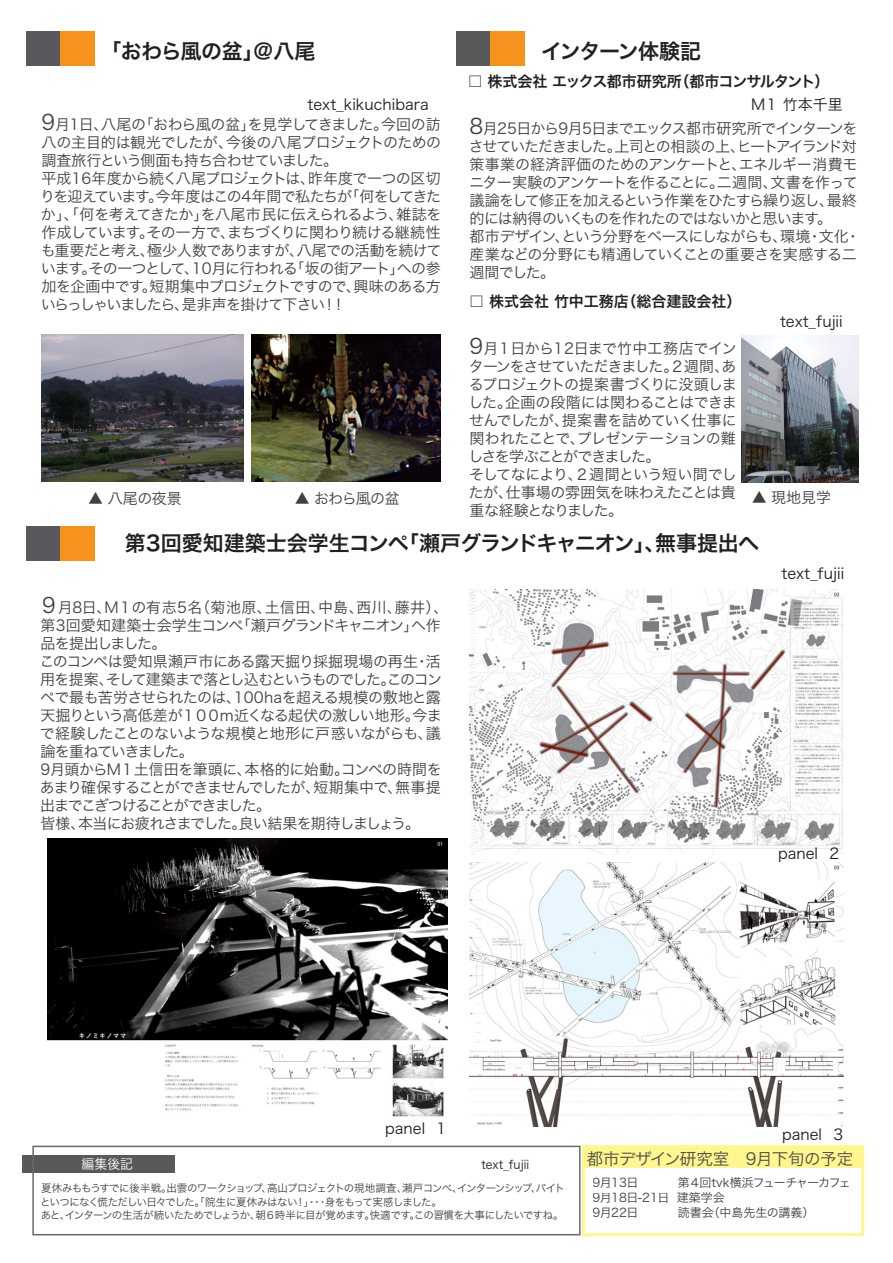
<style>
.page{position:relative;width:893px;height:1263px;background:#fff}
.page>*{position:absolute;margin:0;border:0;box-sizing:border-box;transform-origin:0 0}
.t1{font:21px "Hira Kaku Pro W6 90 pv RKSJ H";letter-spacing:-.025em;color:#231f20}
.t2{font:21px "Hira Kaku Pro W6 90 pv RKSJ H";letter-spacing:-.06em;color:#231f20}
.t3{font:16.5px "Hira Kaku Pro W3 90 pv RKSJ H";letter-spacing:-.03em;color:#4a4a4c}
.t4{font:15px/18px "Hira Kaku Pro W3 90 pv RKSJ H";letter-spacing:-.05em;color:#404041}
.t5{font:15px "Hira Kaku Pro W3 90 pv RKSJ H";color:#231f20}
.t6{font:15px "Hira Kaku Pro W6 90 pv RKSJ H";letter-spacing:-.05em;color:#231f20}
.t7{font:15px "Hira Kaku Pro W6 90 pv RKSJ H";color:#231f20}
.t8{font:13.5px "Hira Kaku Pro W3 90 pv RKSJ H";color:#fff;scale:.95 1}
.t9{font:12px/15px "Hira Kaku Pro W3 90 pv RKSJ H";letter-spacing:-.035em;color:#404041}
.t10{font:12px "Hira Kaku Pro W3 90 pv RKSJ H";color:#404041}
.t11{font:12px "Hira Kaku Pro W3 90 pv RKSJ H";color:#231f20;scale:.95 1}
.t12{font:10.5px/13.5px "Hira Kaku Pro W3 90 pv RKSJ H";letter-spacing:-.065em;color:#404041}
.s1{font-size:21px}
.s2{font-size:15px}
.s3{color:#231f20}
</style>
<div class="page">
<div style="left:26px;top:31px;width:34px;height:34px;background:#58595b"></div>
<div style="left:60px;top:31px;width:34px;height:34px;background:#f7931d"></div>
<div style="left:26px;top:527px;width:34px;height:34px;background:#58595b"></div>
<div style="left:60px;top:527px;width:34px;height:34px;background:#f7931d"></div>
<div style="left:457px;top:32px;width:34px;height:34px;background:#58595b"></div>
<div style="left:491px;top:32px;width:34px;height:34px;background:#f7931d"></div>
<img style="left:41px;top:335px;width:203px;height:147px">
<img style="left:252px;top:335px;width:188px;height:147px">
<img style="left:469px;top:590px;width:374px;height:265px">
<img style="left:469px;top:862px;width:374px;height:265px">
<img style="left:742px;top:335px;width:116px;height:147px">
<img style="left:48px;top:838px;width:399px;height:279px">
<svg style="left:582px;top:1145px;width:282px;height:91px"></svg>
<div style="left:583px;top:1149px;width:279px;height:19px;background:#fff68d"></div>
<div style="left:22px;top:1155px;width:152px;height:17px;background:#58595b"></div>
<svg style="left:32px;top:1146px;width:548px;height:89px"></svg>
<p class="t1" style="left:100px;top:43px;width:216px">「おわら風の盆｣＠八尾</p>
<p class="t5" style="left:308px;top:99px;width:123px">text_kikuchibara</p>
<p class="t4" style="left:40px;top:118px;width:403px"><span class="s1">9</span>月1日、八尾の「おわら風の盆」を見学してきました。今回の訪八の主目的は観光でしたが、今後の八尾プロジェクトのための調査旅行という側面も持ち合わせていました。<br>平成16年度から続く八尾プロジェクトは、昨年度で一つの区切りを迎えています。今年度はこの4年間で私たちが「何をしてきたか」、「何を考えてきたか」を八尾市民に伝えられるよう、雑誌を作成しています。その一方で、まちづくりに関わり続ける継続性も重要だと考え、極少人数でありますが、八尾での活動を続けています。その一つとして、10月に行われる「坂の街アート」への参加を企画中です。短期集中プロジェクトですので、興味のある方いらっしゃいましたら、是非声を掛けて下さい！！</p>
<p class="t2" style="left:541px;top:43px;width:206px">インターン体験記<span class="s2">　　　</span></p>
<p class="t6" style="left:468px;top:76px;width:363px">□ 株式会社 エックス都市研究所（都市コンサルタント）</p>
<p class="t4" style="left:469px;top:94px;width:389px;line-height:24.5px;text-indent:282px"><span class="s3">M１ 竹本千里<br></span><span class="s1">8</span>月25日から9月5日までエックス都市研究所でインターンを</p>
<p class="t4" style="left:469px;top:140px;width:393px">させていただきました。上司との相談の上、ヒートアイランド対策事業の経済評価のためのアンケートと、エネルギー消費モニター実験のアンケートを作ることに。二週間、文書を作って議論をして修正を加えるという作業をひたすら繰り返し、最終的には納得のいくものを作れたのではないかと思います。<br>都市デザイン、という分野をベースにしながらも、環境・文化・産業などの分野にも精通していくことの重要さを実感する二週間でした。</p>
<p class="t7" style="left:469px;top:296px;width:274px">□ 株式会社 竹中工務店（総合建設会社）</p>
<p class="t5" style="left:780px;top:316px;width:64px">text_fujii</p>
<p class="t4" style="left:468px;top:341px;width:270px"><span class="s1">9</span>月１日から12日まで竹中工務店でインターンをさせていただきました。２週間、あるプロジェクトの提案書づくりに没頭しました。企画の段階には関わることはできませんでしたが、提案書を詰めていく仕事に関われたことで、プレゼンテーションの難しさを学ぶことができました。<br>そしてなにより、２週間という短い間でしたが、仕事場の雰囲気を味わえたことは貴重な経験となりました。</p>
<p class="t4" style="left:88px;top:491px;width:95px">▲ 八尾の夜景</p>
<p class="t4" style="left:295px;top:491px;width:106px">▲ おわら風の盆</p>
<p class="t4" style="left:752px;top:490px;width:81px">▲ 現地見学</p>
<p class="t1" style="left:125px;top:535px;width:636px">第3回愛知建築士会学生コンペ「瀬戸グランドキャニオン」、無事提出へ</p>
<p class="t4" style="left:39px;top:600px;width:411px"><span class="s1">９</span>月8日、M１の有志5名（菊池原、土信田、中島、西川、藤井）、第3回愛知建築士会学生コンペ「瀬戸グランドキャニオン」へ作品を提出しました。<br>このコンペは愛知県瀬戸市にある露天掘り採掘現場の再生・活用を提案、そして建築まで落とし込むというものでした。このコンペで最も苦労させられたのは、100haを超える規模の敷地と露天掘りという高低差が１００m近くなる起伏の激しい地形。今まで経験したことのないような規模と地形に戸惑いながらも、議論を重ねていきました。<br>9月頭からM１土信田を筆頭に、本格的に始動。コンペの時間をあまり確保することができませんでしたが、短期集中で、無事提出までこぎつけることができました。<br>皆様、本当にお疲れさまでした。良い結果を期待しましょう。</p>
<p class="t5" style="left:781px;top:568px;width:64px">text_fujii</p>
<p class="t5" style="left:778px;top:848px;width:65px">panel ２</p>
<p class="t5" style="left:385px;top:1122px;width:65px">panel １</p>
<p class="t5" style="left:782px;top:1129px;width:65px">panel ３</p>
<p class="t9" style="left:592px;top:1177px;width:48px">9月13日</p>
<p class="t3" style="left:587px;top:1152px;width:268px">都市デザイン研究室　9月下旬の予定</p>
<p class="t8" style="left:82px;top:1159px;width:56px">編集後記</p>
<p class="t12" style="left:40px;top:1183px;width:526px">夏休みももうすでに後半戦。出雲のワークショップ、高山プロジェクトの現地調査、瀬戸コンペ、インターンシップ、バイトといつになく慌ただしい日々でした。「院生に夏休みはない！」・・・身をもって実感しました。<br>あと、インターンの生活が続いたためでしょうか、朝６時半に目が覚めます。快適です。この習慣を大事にしたいですね。</p>
<p class="t11" style="left:481px;top:1160px;width:52px">text_fujii</p>
<p class="t9" style="left:592px;top:1177px;width:260px;text-indent:85px">第４回tvk横浜フューチャーカフェ<br>9月18日-21日 建築学会<br>9月22日</p>
<p class="t10" style="left:678px;top:1208px;width:138px">読書会（中島先生の講義）</p>
</div>
